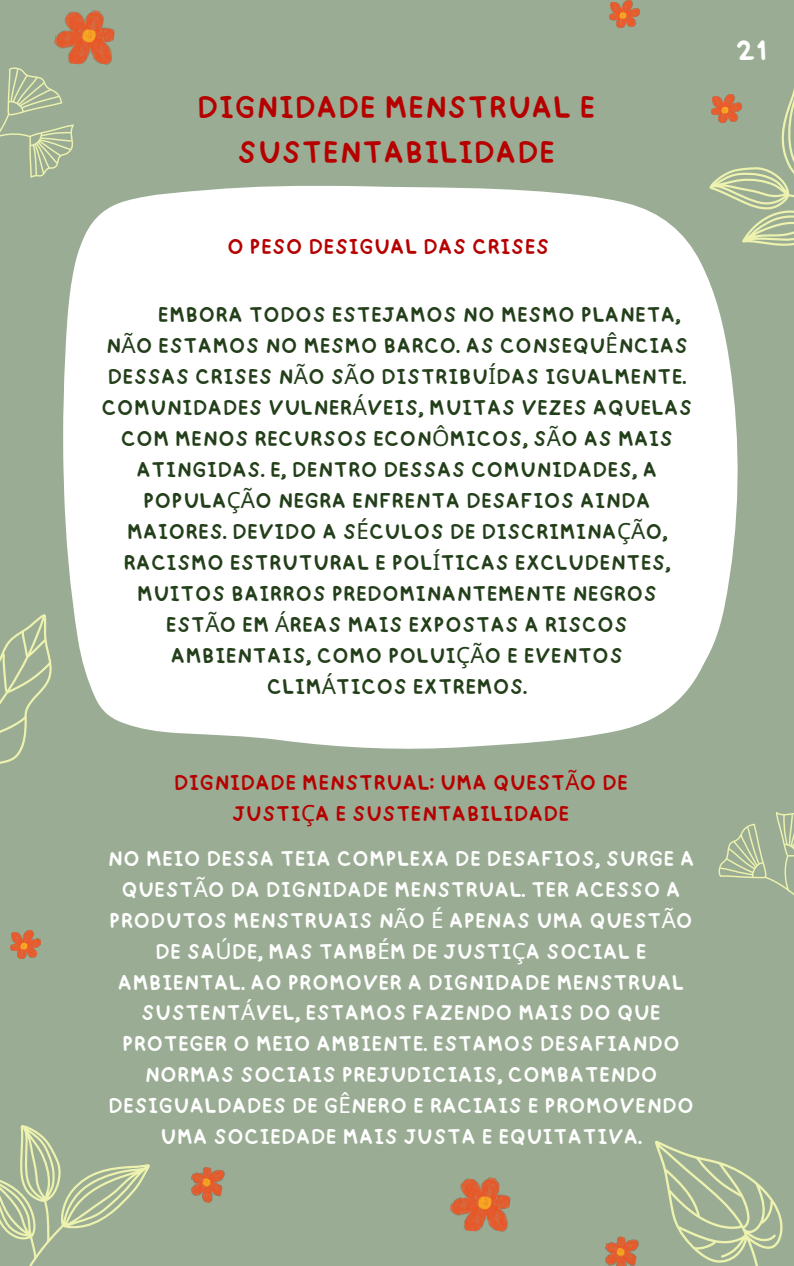
<style>
.page{position:relative;width:794px;height:1266px;background:#fff}
.page>*{position:absolute;margin:0;border:0;box-sizing:border-box;transform-origin:0 0}
.t1{font:32.55px/45px "happy";color:#b60000;text-align:center}
.t2{font:29.25px "happy";color:#fff}
.t3{font:22.27px "happy";color:#233f1a}
.t4{font:22.27px/30.9px "happy";color:#fff;text-align:center}
.t5{font:22.27px/30.9px "happy";color:#b60000;text-align:center}
.s1{font-family:"Noto Sans"}
</style>
<div class="page">
<div style="left:0;top:0;width:793px;height:1266px;background:#9aad94"></div>
<div style="left:63px;top:186px;width:675px;height:561px;background:#fff"></div>
<svg style="left:655px;top:1140px;width:128px;height:126px"></svg>
<svg style="left:0;top:1125px;width:150px;height:141px"></svg>
<svg style="left:0;top:613px;width:89px;height:151px"></svg>
<svg style="left:718px;top:812px;width:75px;height:83px"></svg>
<img style="left:609px;top:0;width:30px;height:28px">
<img style="left:54px;top:10px;width:61px;height:55px">
<svg style="left:686px;top:92px;width:107px;height:207px"></svg>
<svg style="left:0;top:53px;width:89px;height:139px"></svg>
<img style="left:10px;top:930px;width:30px;height:28px">
<img style="left:450px;top:1177px;width:61px;height:55px">
<img style="left:191px;top:1166px;width:34px;height:37px">
<img style="left:605px;top:1236px;width:34px;height:30px">
<p class="t1" style="left:197px;top:80px;width:400px">DIGNIDADE MENSTRUAL E<br>SUSTENTABILIDADE</p>
<p class="t5" style="left:227px;top:228px;width:324px">O PESO DESIGUAL DAS CRISES</p>
<p class="t3" style="left:158px;top:293px;width:524px">EMBORA TODOS ESTEJAMOS NO MESMO PLANETA,</p>
<p class="t3" style="left:106px;top:324px;width:583px">N<span class="s1">Ã</span>O ESTAMOS NO MESMO BARCO. AS CONSEQU<span class="s1">Ê</span>NCIAS</p>
<p class="t3" style="left:107px;top:355px;width:580px">DESSAS CRISES N<span class="s1">Ã</span>O S<span class="s1">Ã</span>O DISTRIBU<span class="s1">Í</span>DAS IGUALMENTE.</p>
<p class="t3" style="left:101px;top:386px;width:592px">COMUNIDADES VULNER<span class="s1">Á</span>VEIS, MUITAS VEZES AQUELAS</p>
<p class="t3" style="left:121px;top:417px;width:553px">COM MENOS RECURSOS ECON<span class="s1">Ô</span>MICOS, S<span class="s1">Ã</span>O AS MAIS</p>
<p class="t3" style="left:136px;top:448px;width:522px">ATINGIDAS. E, DENTRO DESSAS COMUNIDADES, A</p>
<p class="t3" style="left:143px;top:479px;width:509px">POPULA<span class="s1">ÇÃ</span>O NEGRA ENFRENTA DESAFIOS AINDA</p>
<p class="t3" style="left:127px;top:510px;width:542px">MAIORES. DEVIDO A S<span class="s1">É</span>CULOS DE DISCRIMINA<span class="s1">ÇÃ</span>O,</p>
<p class="t3" style="left:123px;top:541px;width:548px">RACISMO ESTRUTURAL E POL<span class="s1">Í</span>TICAS EXCLUDENTES,</p>
<p class="t3" style="left:137px;top:572px;width:521px">MUITOS BAIRROS PREDOMINANTEMENTE NEGROS</p>
<p class="t3" style="left:166px;top:603px;width:463px">EST<span class="s1">Ã</span>O EM <span class="s1">Á</span>REAS MAIS EXPOSTAS A RISCOS</p>
<p class="t3" style="left:171px;top:634px;width:453px">AMBIENTAIS, COMO POLUI<span class="s1">ÇÃ</span>O E EVENTOS</p>
<p class="t3" style="left:267px;top:665px;width:261px">CLIM<span class="s1">Á</span>TICOS EXTREMOS.</p>
<p class="t5" style="left:174px;top:763px;width:455px">DIGNIDADE MENSTRUAL: UMA QUEST<span class="s1">Ã</span>O DE<br>JUSTI<span class="s1">Ç</span>A E SUSTENTABILIDADE</p>
<p class="t4" style="left:107px;top:839px;width:588px">NO MEIO DESSA TEIA COMPLEXA DE DESAFIOS, SURGE A QUEST<span class="s1">Ã</span>O DA DIGNIDADE MENSTRUAL. TER ACESSO A PRODUTOS MENSTRUAIS N<span class="s1">Ã</span>O <span class="s1">É</span> APENAS UMA QUEST<span class="s1">Ã</span>O DE SA<span class="s1">Ú</span>DE, MAS TAMB<span class="s1">É</span>M DE JUSTI<span class="s1">Ç</span>A SOCIAL E AMBIENTAL. AO PROMOVER A DIGNIDADE MENSTRUAL SUSTENT<span class="s1">Á</span>VEL, ESTAMOS FAZENDO MAIS DO QUE PROTEGER O MEIO AMBIENTE. ESTAMOS DESAFIANDO NORMAS SOCIAIS PREJUDICIAIS, COMBATENDO DESIGUALDADES DE G<span class="s1">Ê</span>NERO E RACIAIS E PROMOVENDO UMA SOCIEDADE MAIS JUSTA E EQUITATIVA.</p>
<p class="t2" style="left:736px;top:22px;width:33px">21</p>
</div>
